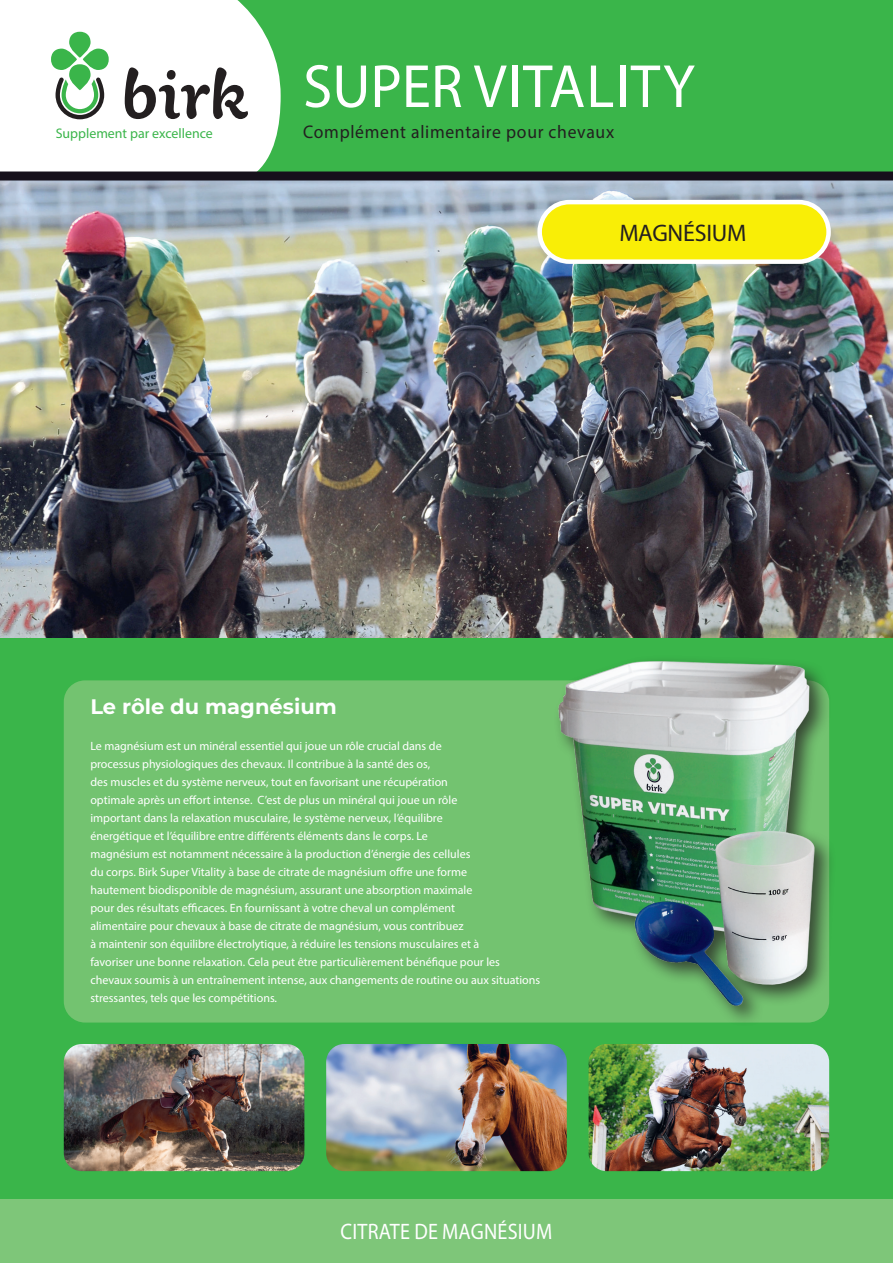
<style>
.page{position:relative;width:893px;height:1263px;background:#fff}
.page>*{position:absolute;margin:0;border:0;box-sizing:border-box;transform-origin:0 0}
.t1{font:61.5px "Myriad Pro";letter-spacing:.02em;color:#fff;scale:.96 1}
.t2{font:24px "Myriad Pro";letter-spacing:-.01em;color:#231f20}
.t3{font:22.5px "Myriad Pro";letter-spacing:.01em;color:#fff;scale:.9 1}
.t4{font:700 21px "Montserrat";color:#fff}
.t5{font:18.3px "Myriad Pro";letter-spacing:.04em;color:#231f20;scale:.96 1}
.t6{font:13.95px "Myriad Pro";color:#3ab54a}
.t7{font:12px/18px "Myriad Pro";color:#fff}
</style>
<div class="page">
<div style="left:0;top:322px;width:893px;height:941px;background:#3ab54a"></div>
<img style="left:0;top:180px;width:893px;height:458px">
<div style="left:0;top:1199px;width:893px;height:64px;background:#7ec679"></div>
<div style="left:64px;top:680px;width:765px;height:342px;background:#73c370;border-radius:21px"></div>
<div style="left:540px;top:202px;width:289px;height:60px;background:#f9ee06;border-radius:30px"></div>
<div style="left:537px;top:200px;width:294px;height:64px;border:4px solid #fff;border-radius:30px"></div>
<div style="left:553px;top:655px;width:284px;height:372px;background:#231f20;opacity:.75"></div>
<img style="left:554px;top:655px;width:265px;height:351px">
<div style="left:128px;top:0;width:765px;height:179px;background:#3ab54a"></div>
<div style="left:0;top:171px;width:893px;height:9px;background:#16101b"></div>
<svg style="left:26px;top:0;width:255px;height:172px"></svg>
<img style="left:326px;top:1044px;width:241px;height:127px">
<img style="left:64px;top:1044px;width:240px;height:127px">
<img style="left:589px;top:1044px;width:240px;height:127px">
<p class="t6" style="left:56px;top:124px;width:159px">Supplement par excellence</p>
<h1 class="t1" style="left:303px;top:48px;width:409px">SUPER VITALITY</h1>
<h3 class="t5" style="left:303px;top:121px;width:325px">Complément alimentaire pour chevaux</h3>
<h2 class="t2" style="left:619px;top:218px;width:128px">MAGNÉSIUM</h2>
<h3 class="t4" style="left:90px;top:691px;width:248px">Le rôle du magnésium</h3>
<p class="t7" style="left:90px;top:736px;width:451px">Le magnésium est un minéral essentiel qui joue un rôle crucial dans de<br>processus physiologiques des chevaux. Il contribue à la santé des os,<br>des muscles et du système nerveux, tout en favorisant une récupération<br>optimale après un effort intense. C’est de plus un minéral qui joue un rôle<br>important dans la relaxation musculaire, le système nerveux, l’équilibre<br>énergétique et l’équilibre entre différents éléments dans le corps. Le<br>magnésium est notamment nécessaire à la production d’énergie des cellules<br>du corps. Birk Super Vitality à base de citrate de magnésium offre une forme<br>hautement biodisponible de magnésium, assurant une absorption maximale<br>pour des résultats efficaces. En fournissant à votre cheval un complément<br>alimentaire pour chevaux à base de citrate de magnésium, vous contribuez<br>à maintenir son équilibre électrolytique, à réduire les tensions musculaires et à<br>favoriser une bonne relaxation. Cela peut être particulièrement bénéfique pour les chevaux soumis à un entraînement intense, aux changements de routine ou aux situations stressantes, tels que les compétitions.</p>
<h3 class="t3" style="left:341px;top:1217px;width:237px">CITRATE DE MAGNÉSIUM</h3>
</div>
